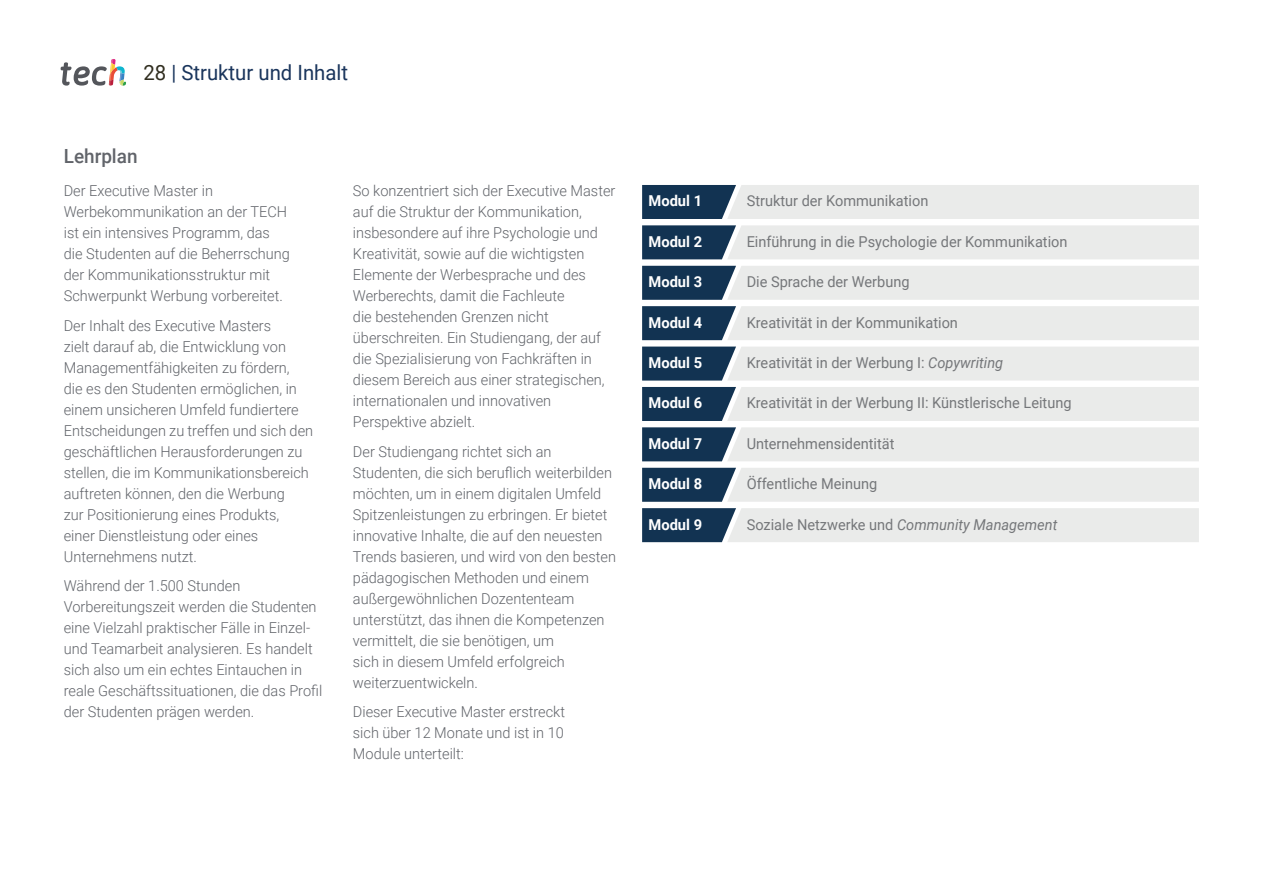
<style>
.page{position:relative;width:1263px;height:893px;background:#fff}
.page>*{position:absolute;margin:0;border:0;box-sizing:border-box;transform-origin:0 0}
.t1{font:21px "Roboto";color:#1a355c}
.t2{font:500 19.5px "Roboto";color:#61646a}
.t3{font:300 15px/21px "Roboto";color:#61646a}
.t4{font:15px "Roboto";color:#75777a}
.t5{font:700 15px "Roboto";color:#fff}
.s1{color:#312e20}
.s2{font-style:italic}
</style>
<div class="page">
<svg style="left:642px;top:185px;width:557px;height:34px;background:#c8ced2"></svg>
<svg style="left:642px;top:347px;width:557px;height:34px;background:#c9cfd3"></svg>
<svg style="left:642px;top:266px;width:557px;height:34px;background:#c8ced2"></svg>
<svg style="left:642px;top:427px;width:557px;height:34px;background:#c9ced2"></svg>
<svg style="left:642px;top:508px;width:557px;height:34px;background:#c8ced2"></svg>
<svg style="left:642px;top:225px;width:557px;height:34px;background:#c9cfd2"></svg>
<svg style="left:642px;top:387px;width:557px;height:34px;background:#c8ced2"></svg>
<svg style="left:642px;top:306px;width:557px;height:34px;background:#c8ced2"></svg>
<svg style="left:642px;top:468px;width:557px;height:34px;background:#c8ced2"></svg>
<svg style="left:61px;top:59px;width:65px;height:27px"></svg>
<h1 class="t1" style="left:144px;top:57px;width:206px"><span class="s1">28</span> | Struktur und Inhalt</h1>
<h2 class="t2" style="left:64px;top:143px;width:75px">Lehrplan</h2>
<p class="t3" style="left:64px;top:180px;width:228px">Der Executive Master in<br>Werbekommunikation an der TECH ist ein intensives Programm, das die Studenten auf die Beherrschung der Kommunikationsstruktur mit<br>Schwerpunkt Werbung vorbereitet.</p>
<p class="t3" style="left:64px;top:314px;width:251px">Der Inhalt des Executive Masters<br>zielt darauf ab, die Entwicklung von Managementfähigkeiten zu fördern,<br>die es den Studenten ermöglichen, in einem unsicheren Umfeld fundiertere Entscheidungen zu treffen und sich den geschäftlichen Herausforderungen zu stellen, die im Kommunikationsbereich auftreten können, den die Werbung<br>zur Positionierung eines Produkts, einer Dienstleistung oder eines Unternehmens nutzt.</p>
<p class="t3" style="left:64px;top:575px;width:260px">Während der 1.500 Stunden Vorbereitungszeit werden die Studenten eine Vielzahl praktischer Fälle in Einzel&shy;und Teamarbeit analysieren. Es handelt sich also um ein echtes Eintauchen in reale Geschäftssituationen, die das Profil der Studenten prägen werden.</p>
<p class="t3" style="left:353px;top:180px;width:264px">So konzentriert sich der Executive Master auf die Struktur der Kommunikation, insbesondere auf ihre Psychologie und Kreativität, sowie auf die wichtigsten Elemente der Werbesprache und des Werberechts, damit die Fachleute<br>die bestehenden Grenzen nicht überschreiten. Ein Studiengang, der auf die Spezialisierung von Fachkräften in diesem Bereich aus einer strategischen, internationalen und innovativen Perspektive abzielt.</p>
<p class="t3" style="left:353px;top:440px;width:265px">Der Studiengang richtet sich an Studenten, die sich beruflich weiterbilden möchten, um in einem digitalen Umfeld Spitzenleistungen zu erbringen. Er bietet innovative Inhalte, die auf den neuesten Trends basieren, und wird von den besten pädagogischen Methoden und einem außergewöhnlichen Dozententeam unterstützt, das ihnen die Kompetenzen vermittelt, die sie benötigen, um<br>sich in diesem Umfeld erfolgreich weiterzuentwickeln.</p>
<p class="t3" style="left:353px;top:701px;width:214px;text-align:justify">Dieser Executive Master erstreckt sich über 12 Monate und ist in 10<br>Module unterteilt:</p>
<p class="t5" style="left:648px;top:190px;width:55px">Modul 1</p>
<p class="t5" style="left:648px;top:231px;width:55px">Modul 2</p>
<p class="t5" style="left:648px;top:271px;width:55px">Modul 3</p>
<p class="t5" style="left:648px;top:312px;width:55px">Modul 4</p>
<p class="t5" style="left:648px;top:352px;width:55px">Modul 5</p>
<p class="t5" style="left:648px;top:392px;width:55px">Modul 6</p>
<p class="t5" style="left:648px;top:433px;width:55px">Modul 7</p>
<p class="t5" style="left:648px;top:473px;width:55px">Modul 8</p>
<p class="t5" style="left:648px;top:514px;width:55px">Modul 9</p>
<p class="t4" style="left:747px;top:190px;width:183px">Struktur der Kommunikation</p>
<p class="t4" style="left:747px;top:231px;width:322px">Einführung in die Psychologie der Kommunikation</p>
<p class="t4" style="left:747px;top:271px;width:164px">Die Sprache der Werbung</p>
<p class="t4" style="left:747px;top:312px;width:213px">Kreativität in der Kommunikation</p>
<p class="t4" style="left:747px;top:352px;width:258px">Kreativität in der Werbung I: <span class="s2">Copywriting</span></p>
<p class="t4" style="left:747px;top:392px;width:326px">Kreativität in der Werbung II: Künstlerische Leitung</p>
<p class="t4" style="left:747px;top:433px;width:149px">Unternehmensidentität</p>
<p class="t4" style="left:747px;top:473px;width:132px">Öffentliche Meinung</p>
<p class="t4" style="left:747px;top:514px;width:312px">Soziale Netzwerke und <span class="s2">Community Management</span></p>
</div>
